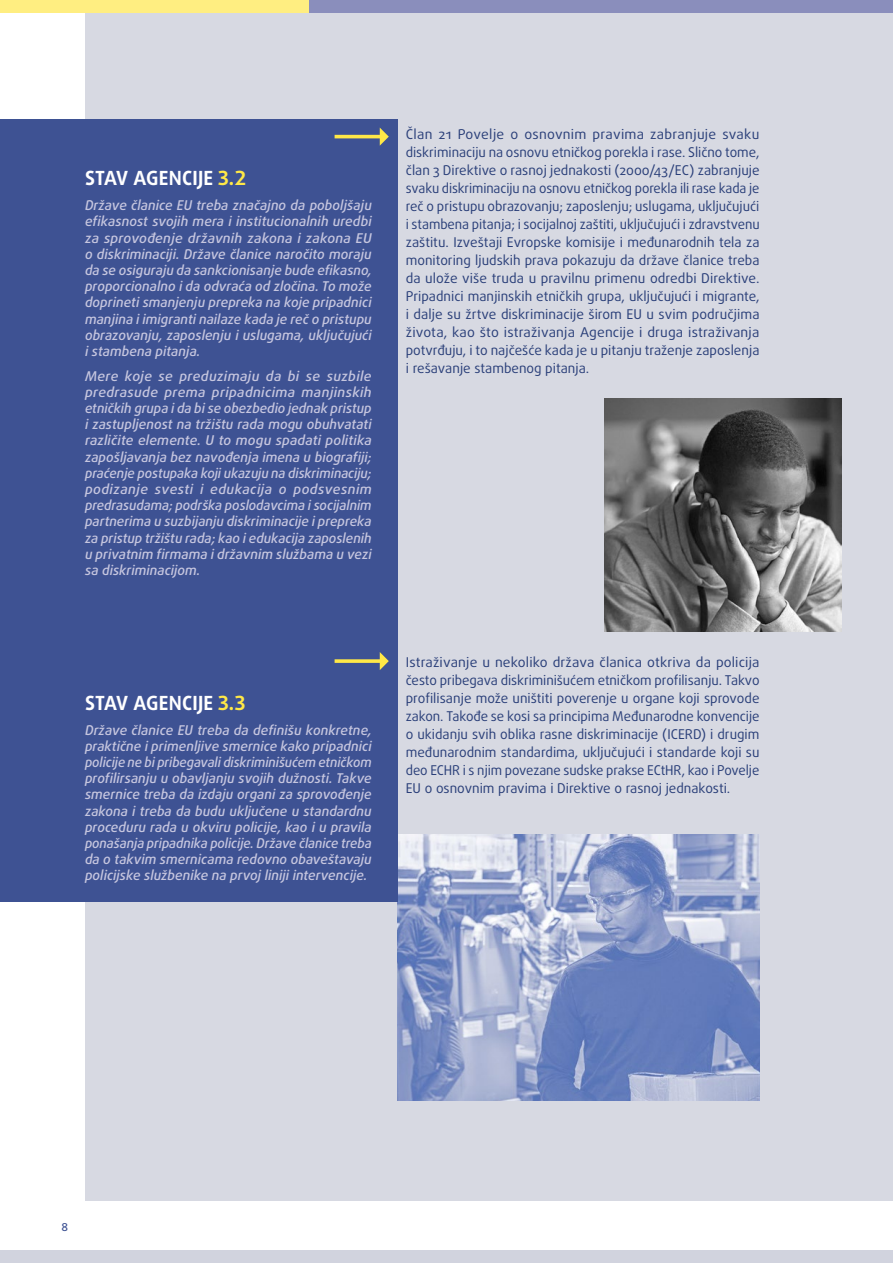
<style>
.page{position:relative;width:893px;height:1263px;background:#fff}
.page>*{position:absolute;margin:0;border:0;box-sizing:border-box;transform-origin:0 0}
.FRAOP_title{font:700 19.5px "Daxline Pro";letter-spacing:.01em;color:#fff}
.FRAOP_body{font:italic 500 13.5px/16.2px "Daxline Pro";color:#c6c6df;text-align:justify}
.body_break{font:13.5px/18px "Daxline Pro";color:#2a3f79;text-align:justify}
.t1{font:500 11.25px "Daxline Pro";color:#3e5293}
.s1{color:#ffe847}
</style>
<div class="page">
<div style="left:85px;top:0;width:808px;height:1201px;background:#d7d9e2"></div>
<img style="left:397px;top:835px;width:362px;height:265px">
<img style="left:605px;top:399px;width:237px;height:232px">
<div style="left:0;top:119px;width:397px;height:635px;background:#3e5293"></div>
<svg style="left:335px;top:128px;width:54px;height:18px"></svg>
<div style="left:0;top:643px;width:397px;height:259px;background:#3e5293"></div>
<svg style="left:335px;top:652px;width:54px;height:18px"></svg>
<div style="left:0;top:1250px;width:893px;height:13px;background:#d1d3de"></div>
<div style="left:307px;top:0;width:586px;height:13px;background:#8a8ebc"></div>
<div style="left:0;top:0;width:308px;height:13px;background:#ffee81"></div>
<p class="FRAOP_title" style="left:85px;top:165px;width:162px">STAV AGENCIJE <span class="s1">3.2</span></p>
<p class="FRAOP_body" style="left:85px;top:197px;width:288px">Države članice EU treba značajno da poboljšaju efikasnost svojih mera i institucionalnih uredbi za sprovođenje državnih zakona i zakona EU o diskriminaciji. Države članice naročito moraju da se osiguraju da sankcionisanje bude efikasno, proporcionalno i da odvraća od zločina. To može doprineti smanjenju prepreka na koje pripadnici manjina i imigranti nailaze kada je reč o pristupu obrazovanju, zaposlenju i uslugama, uključujući i stambena pitanja.</p>
<p class="FRAOP_body" style="left:85px;top:368px;width:288px">Mere koje se preduzimaju da bi se suzbile predrasude prema pripadnicima manjinskih etničkih grupa i da bi se obezbedio jednak pristup i zastupljenost na tržištu rada mogu obuhvatati različite elemente. U to mogu spadati politika zapošljavanja bez navođenja imena u biografiji; praćenje postupaka koji ukazuju na diskriminaciju; podizanje svesti i edukacija o podsvesnim predrasudama; podrška poslodavcima i socijalnim partnerima u suzbijanju diskriminacije i prepreka za pristup tržištu rada; kao i edukacija zaposlenih u privatnim firmama i državnim službama u vezi sa diskriminacijom.</p>
<p class="FRAOP_title" style="left:85px;top:690px;width:162px">STAV AGENCIJE <span class="s1">3.3</span></p>
<p class="FRAOP_body" style="left:85px;top:722px;width:288px">Države članice EU treba da definišu konkretne, praktične i primenljive smernice kako pripadnici policije ne bi pribegavali diskriminišućem etničkom profilirsanju u obavljanju svojih dužnosti. Takve smernice treba da izdaju organi za sprovođenje zakona i treba da budu uključene u standardnu proceduru rada u okviru policije, kao i u pravila ponašanja pripadnika policije. Države članice treba da o takvim smernicama redovno obaveštavaju policijske službenike na prvoj liniji intervencije.</p>
<p class="body_break" style="left:406px;top:125px;width:355px">Član 21 Povelje o osnovnim pravima zabranjuje svaku diskriminaciju na osnovu etničkog porekla i rase. Slično tome, član 3 Direktive o rasnoj jednakosti (2000/43/EC) zabranjuje svaku diskriminaciju na osnovu etničkog porekla ili rase kada je reč o pristupu obrazovanju; zaposlenju; uslugama, uključujući i stambena pitanja; i socijalnoj zaštiti, uključujući i zdravstvenu zaštitu. Izveštaji Evropske komisije i međunarodnih tela za monitoring ljudskih prava pokazuju da države članice treba da ulože više truda u pravilnu primenu odredbi Direktive.<br>Pripadnici manjinskih etničkih grupa, uključujući i migrante, i dalje su žrtve diskriminacije širom EU u svim područjima života, kao što istraživanja Agencije i druga istraživanja potvrđuju, i to najčešće kada je u pitanju traženje zaposlenja i rešavanje stambenog pitanja.</p>
<p class="body_break" style="left:406px;top:653px;width:355px">Istraživanje u nekoliko država članica otkriva da policija često pribegava diskriminišućem etničkom profilisanju. Takvo profilisanje može uništiti poverenje u organe koji sprovode zakon. Takođe se kosi sa principima Međunarodne konvencije o ukidanju svih oblika rasne diskriminacije (ICERD) i drugim međunarodnim standardima, uključujući i standarde koji su deo ECHR i s njim povezane sudske prakse ECtHR, kao i Povelje EU o osnovnim pravima i Direktive o rasnoj jednakosti.</p>
<p class="t1" style="left:62px;top:1219px;width:8px">8</p>
</div>
